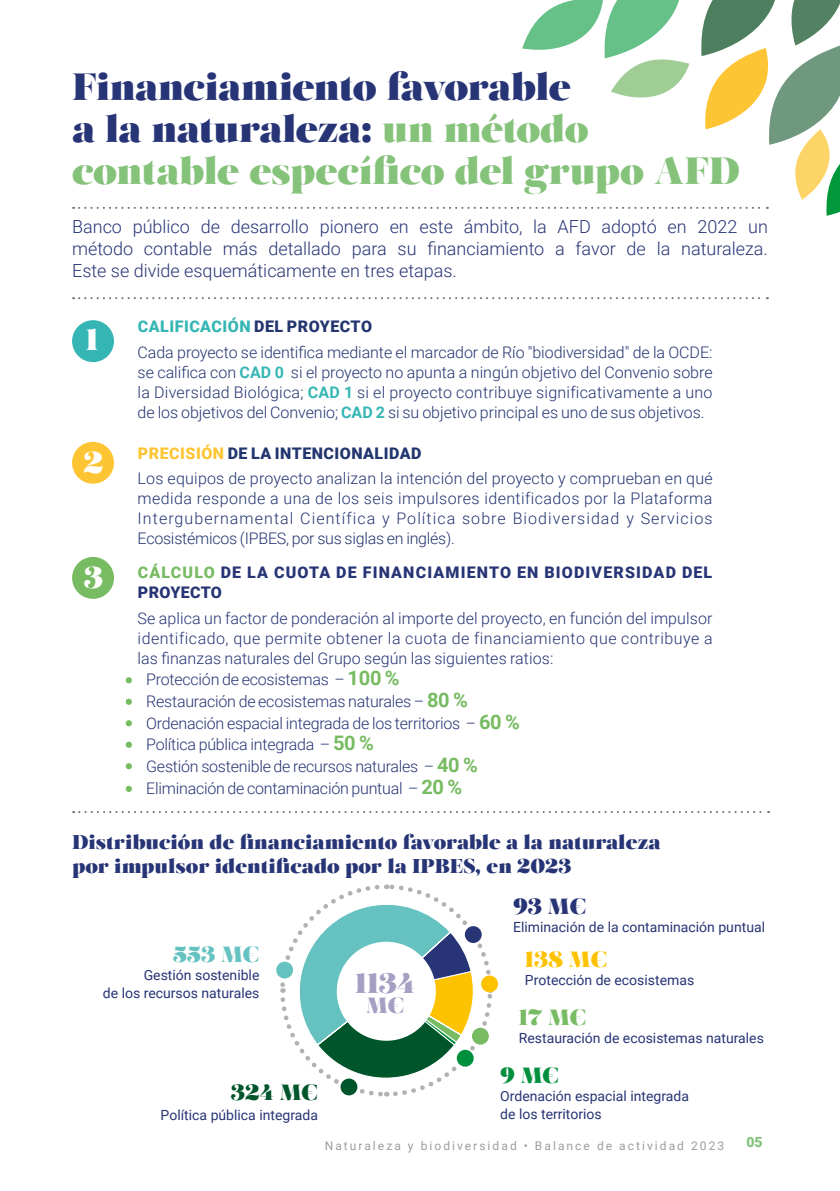
<style>
.page{position:relative;width:840px;height:1191px;background:#fff}
.page>*{position:absolute;margin:0;border:0;box-sizing:border-box;transform-origin:0 0}
.t1{font:38px/42px "Salome";letter-spacing:-.015em;color:#273475}
.t2{font:30px "Salome";color:#fff}
.t3{font:28px "Salome";color:#a4a0c3}
.t4{font:22px "Salome";color:#00562a}
.t5{font:22px "Salome";color:#66c2c1}
.t6{font:22px "Salome";color:#fdc300}
.t7{font:22px "Salome";color:#273475}
.t8{font:22px "Salome";color:#77bb62}
.t9{font:22px "Salome";color:#00903d}
.t10{font:22px "Salome";color:#a4a0c3}
.t11{font:20px/24px "Salome";color:#273475}
.t12{font:300 18px/22px "Roboto";color:#273475;text-align:justify}
.t13{font:300 16px/20px "Roboto";letter-spacing:-.005em;color:#243571;text-align:justify}
.t14{font:300 16px/21.6px "Roboto";letter-spacing:-.015em;color:#273475;text-align:justify}
.t15{font:300 16px/25.6px "Roboto";letter-spacing:.015em;color:#243571}
.t16{font:900 16px/20px "Roboto";letter-spacing:.07em;color:#273475}
.t17{font:14px/18px "Roboto";color:#273475;text-align:right}
.t18{font:900 14px "Roboto";color:#82c17a}
.t19{font:12px "Roboto";letter-spacing:.17em;color:#9d9d9c}
.s1{color:#85c27a}
.s2{font-weight:900;color:#35b6b4}
.s3{font-weight:900;color:#23356f}
.s4{font-weight:700;color:#35b6b4}
.s5{font-weight:900;color:#fdc533}
.s6{color:#77bb62}
.s7{font-weight:700;font-size:20px;color:#77bb62}
</style>
<div class="page">
<svg style="left:73px;top:811px;width:695px;height:2px"></svg>
<svg style="left:73px;top:297px;width:694px;height:2px"></svg>
<div style="left:72px;top:320px;width:42px;height:42px;background:#35b6b4;border-radius:50%"></div>
<div style="left:72px;top:442px;width:42px;height:42px;background:#fdc533;border-radius:50%"></div>
<div style="left:72px;top:557px;width:42px;height:42px;background:#77bb62;border-radius:50%"></div>
<svg style="left:277px;top:884px;width:217px;height:213px"></svg>
<div style="left:464px;top:926px;width:17px;height:17px;background:#273475;border-radius:50%"></div>
<div style="left:481px;top:975px;width:16px;height:17px;background:#fdc300;border-radius:50%"></div>
<div style="left:471px;top:1027px;width:17px;height:17px;background:#77bb62;border-radius:50%"></div>
<div style="left:456px;top:1049px;width:17px;height:17px;background:#00903d;border-radius:50%"></div>
<div style="left:340px;top:1078px;width:17px;height:17px;background:#00562a;border-radius:50%"></div>
<div style="left:276px;top:961px;width:17px;height:17px;background:#66c2c1;border-radius:50%"></div>
<svg style="left:73px;top:0;width:766px;height:216px"></svg>
<svg style="left:126px;top:677px;width:6px;height:6px"></svg>
<div style="left:126px;top:698px;width:6px;height:7px;background:#77bb62;border-radius:50%"></div>
<svg style="left:126px;top:720px;width:6px;height:6px"></svg>
<div style="left:126px;top:741px;width:6px;height:7px;background:#77bb62;border-radius:50%"></div>
<svg style="left:126px;top:763px;width:6px;height:6px"></svg>
<div style="left:126px;top:785px;width:6px;height:7px;background:#77bb62;border-radius:50%"></div>
<h1 class="t1" style="left:72px;top:66px;width:669px">Financiamiento favorable<br>a la naturaleza: <span class="s1">un método contable específico del grupo AFD</span></h1>
<p class="t12" style="left:72px;top:215px;width:697px">Banco público de desarrollo pionero en este ámbito, la AFD adoptó en 2022 un método contable más detallado para su financiamiento a favor de la naturaleza.<br>Este se divide esquemáticamente en tres etapas.</p>
<h2 class="t2" style="left:86px;top:319px;width:14px">1</h2>
<h2 class="t2" style="left:84px;top:442px;width:21px">2</h2>
<h2 class="t2" style="left:84px;top:558px;width:21px">3</h2>
<p class="t13" style="left:137px;top:313px;width:576px;line-height:25.6px"><span class="s2">CALIFICACIÓN</span> <span class="s3">DEL PROYECTO<br></span>Cada proyecto se identifica mediante el marcador de Río "biodiversidad" de la OCDE:</p>
<p class="t13" style="left:137px;top:361px;width:576px">se califica con <span class="s4">CAD 0</span> si el proyecto no apunta a ningún objetivo del Convenio sobre la Diversidad Biológica; <span class="s4">CAD 1</span> si el proyecto contribuye significativamente a uno de los objetivos del Convenio; <span class="s4">CAD 2</span> si su objetivo principal es uno de sus objetivos.</p>
<p class="t15" style="left:137px;top:440px;width:576px"><span class="s5">PRECISIÓN</span> <span class="s3">DE LA INTENCIONALIDAD<br></span>Los equipos de proyecto analizan la intención del proyecto y comprueban en qué</p>
<p class="t13" style="left:137px;top:488px;width:576px">medida responde a una de los seis impulsores identificados por la Plataforma Intergubernamental Científica y Política sobre Biodiversidad y Servicios Ecosistémicos (IPBES, por sus siglas en inglés).</p>
<p class="t16" style="left:138px;top:561px;width:575px"><span class="s6">CÁLCULO</span> DE LA CUOTA DE FINANCIAMIENTO EN BIODIVERSIDAD DEL<br>PROYECTO</p>
<p class="t14" style="left:138px;top:607px;width:576px;line-height:20px">Se aplica un factor de ponderación al importe del proyecto, en función del impulsor identificado, que permite obtener la cuota de financiamiento que contribuye a las finanzas naturales del Grupo según las siguientes ratios:</p>
<p class="t14" style="left:146px;top:668px;width:375px;text-align:left">Protección de ecosistemas – <span class="s7">100 %<br></span>Restauración de ecosistemas naturales – <span class="s7">80 % </span>Ordenación espacial integrada de los territorios – <span class="s7">60 % </span>Política pública integrada – <span class="s7">50 %<br></span>Gestión sostenible de recursos naturales – <span class="s7">40 % </span>Eliminación de contaminación puntual – <span class="s7">20 %</span></p>
<p class="t11" style="left:72px;top:830px;width:589px">Distribución de financiamiento favorable a la naturaleza por impulsor identificado por la IPBES, en 2023</p>
<h3 class="t5" style="left:173px;top:939px;width:88px">553 M€</h3>
<p class="t17" style="left:103px;top:965px;width:158px">Gestión sostenible<br>de los recursos naturales</p>
<h3 class="t4" style="left:231px;top:1078px;width:88px">324 M€</h3>
<p class="t17" style="left:160px;top:1106px;width:159px">Política pública integrada</p>
<h3 class="t3" style="left:355px;top:965px;width:61px">1134</h3>
<h3 class="t10" style="left:366px;top:991px;width:40px">M€</h3>
<h3 class="t7" style="left:513px;top:892px;width:74px">93 M€</h3>
<p class="t17" style="left:513px;top:917px;width:253px">Eliminación de la contaminación puntual</p>
<h3 class="t6" style="left:524px;top:944px;width:84px">138 M€</h3>
<p class="t17" style="left:524px;top:970px;width:171px">Protección de ecosistemas</p>
<h3 class="t8" style="left:518px;top:1002px;width:69px">17 M€</h3>
<p class="t17" style="left:518px;top:1028px;width:246px">Restauración de ecosistemas naturales</p>
<h3 class="t9" style="left:500px;top:1061px;width:60px">9 M€</h3>
<p class="t17" style="left:500px;top:1086px;width:190px;text-align:left">Ordenación espacial integrada de los territorios</p>
<p class="t19" style="left:324px;top:1137px;width:401px">Naturaleza y biodiversidad • Balance de actividad 2023</p>
<p class="t18" style="left:746px;top:1132px;width:18px">05</p>
</div>
